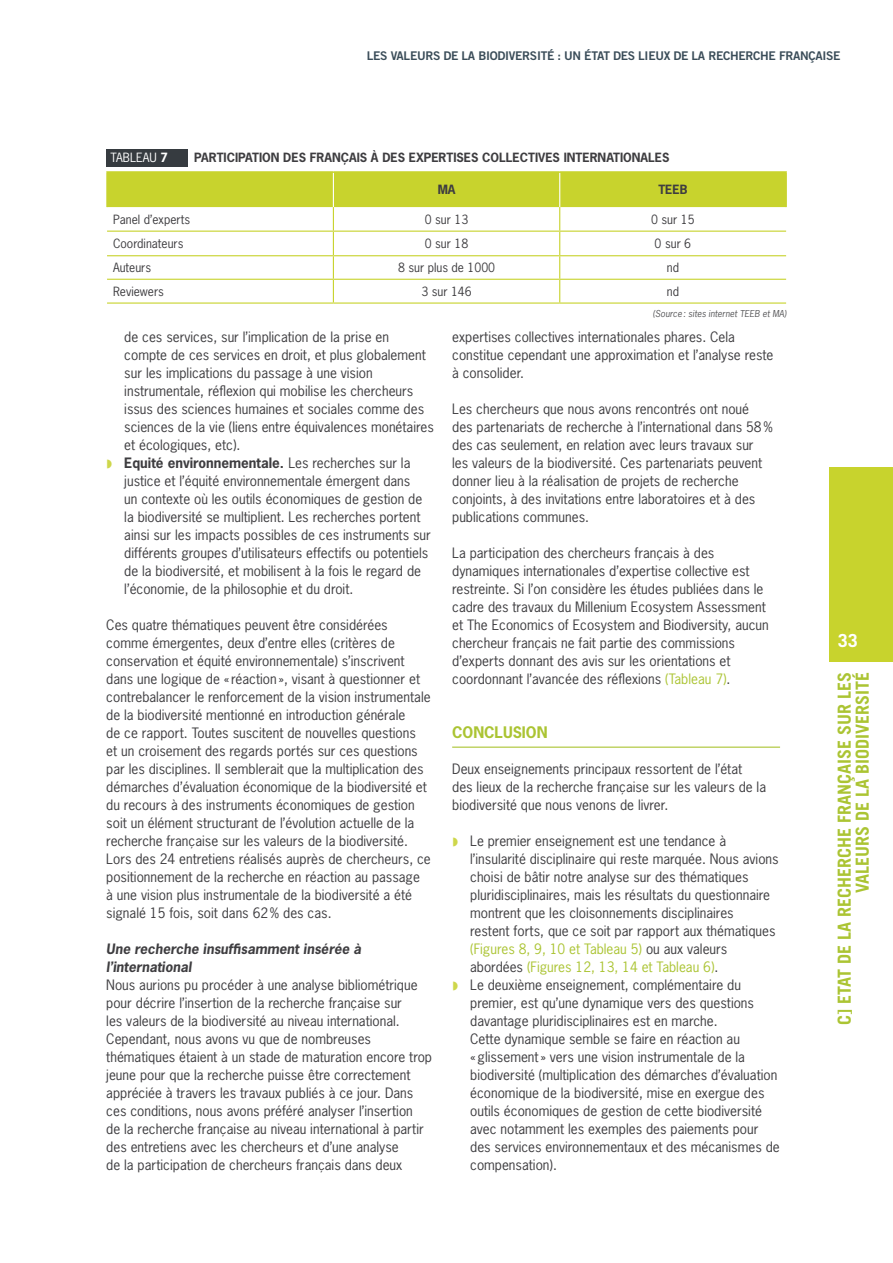
<style>
.page{position:relative;width:893px;height:1263px;background:#fff}
.page>*{position:absolute;margin:0;border:0;box-sizing:border-box;transform-origin:0 0}
.t1{font:700 18px/18px "Trade Gothic LT Std";color:#abc433;text-align:right}
.t2{font:700 18px "Trade Gothic LT Std";color:#fff}
.t3{font:700 15px "News Gothic Std";color:#abc433}
.t4{font:13.5px/18px "News Gothic Std";color:#3e3d40}
.t5{font:italic 700 13.5px/18px "News Gothic Std";color:#3e3d40}
.t6{font:12px "News Gothic Std";color:#3e3d40}
.t7{font:700 12px "News Gothic Std";color:#3e3d40}
.t8{font:12px "Trade Gothic LT Std Bd 2";letter-spacing:-.025em;color:#3b4d59}
.t9{font:12px "News Gothic Std";color:#fff}
.t10{font:italic 9px "News Gothic Std";color:#58585a}
.s1{font-weight:700}
.s2{color:#abc433}
</style>
<div class="page">
<div style="left:829px;top:468px;width:64px;height:194px;background:#c8d32d"></div>
<hr style="left:452px;top:747px;width:328px;height:1px;background:#abc433">
<hr style="left:106px;top:173px;width:2px;height:34px;background:#c8d32d">
<hr style="left:106px;top:171px;width:227px;height:2px;background:#c8d32d">
<hr style="left:333px;top:171px;width:227px;height:2px;background:#c8d32d">
<hr style="left:560px;top:171px;width:227px;height:2px;background:#c8d32d">
<svg style="left:107px;top:172px;width:679px;height:130px"></svg>
<hr style="left:107px;top:231px;width:226px;height:1px;background:#c8d32d">
<hr style="left:333px;top:231px;width:227px;height:1px;background:#c8d32d">
<hr style="left:560px;top:231px;width:226px;height:1px;background:#c8d32d">
<hr style="left:107px;top:255px;width:226px;height:1px;background:#c8d32d">
<hr style="left:333px;top:255px;width:227px;height:1px;background:#c8d32d">
<hr style="left:560px;top:255px;width:226px;height:1px;background:#c8d32d">
<hr style="left:107px;top:279px;width:226px;height:1px;background:#c8d32d">
<hr style="left:333px;top:279px;width:227px;height:1px;background:#c8d32d">
<hr style="left:560px;top:279px;width:226px;height:1px;background:#c8d32d">
<hr style="left:107px;top:302px;width:226px;height:2px;background:#c8d32d">
<hr style="left:333px;top:302px;width:227px;height:2px;background:#c8d32d">
<hr style="left:560px;top:302px;width:226px;height:2px;background:#c8d32d">
<hr style="left:785px;top:173px;width:2px;height:34px;background:#c8d32d">
<div style="left:106px;top:149px;width:81px;height:18px;background:#363b40"></div>
<p class="t8" style="left:367px;top:48px;width:38px">LES VALEURS</p>
<p class="t8" style="left:443px;top:48px;width:43px">DELABIODIVERSIT</p>
<p class="t8" style="left:547px;top:48px;width:52px">É : UN ÉTAT</p>
<p class="t8" style="left:613px;top:48px;width:8px">DES</p>
<p class="t8" style="left:638px;top:48px;width:7px">LIEU</p>
<p class="t8" style="left:664px;top:48px;width:53px">X DELARECHERCHE</p>
<p class="t8" style="left:779px;top:48px;width:8px">FRAN</p>
<p class="t8" style="left:808px;top:48px;width:34px">ÇAIS E</p>
<p class="t9" style="left:111px;top:150px;width:8px">Tablea</p>
<p class="t9" style="left:150px;top:150px;width:20px">u <span class="s1">7</span></p>
<p class="t7" style="left:194px;top:150px;width:477px">PARTICIPATION DES FRANÇAIS À DES EXPERTISES COLLECTIVES INTERNATIONALES</p>
<p class="t7" style="left:438px;top:182px;width:19px">MA</p>
<p class="t7" style="left:658px;top:182px;width:31px">TEE B</p>
<p class="t6" style="left:113px;top:211px;width:79px">Panel d’experts</p>
<p class="t6" style="left:425px;top:211px;width:45px">0 sur 13</p>
<p class="t6" style="left:651px;top:211px;width:45px">0 sur 15</p>
<p class="t6" style="left:113px;top:236px;width:72px">Coordinateurs</p>
<p class="t6" style="left:425px;top:236px;width:45px">0 sur 18</p>
<p class="t6" style="left:655px;top:236px;width:38px">0 sur 6</p>
<p class="t6" style="left:113px;top:260px;width:40px">Auteurs</p>
<p class="t6" style="left:398px;top:260px;width:99px">8 sur plus de 1000</p>
<p class="t6" style="left:667px;top:260px;width:14px">nd</p>
<p class="t6" style="left:113px;top:284px;width:52px">Reviewers</p>
<p class="t6" style="left:421px;top:284px;width:52px">3 sur 146</p>
<p class="t6" style="left:667px;top:284px;width:14px">nd</p>
<p class="t4" style="left:124px;top:328px;width:311px">de ces services, sur l’implication de la prise en compte de ces services en droit, et plus globalement sur les implications du passage à une vision instrumentale, réflexion qui mobilise les chercheurs issus des sciences humaines et sociales comme des sciences de la vie (liens entre équivalences monétaires et écologiques, etc).<br><span class="s1">EQUITÉ ENVIRONNEMENTALE.</span> Les recherches sur la justice et l’équité environnementale émergent dans<br>un contexte où les outils économiques de gestion de la biodiversité se multiplient. Les recherches portent ainsi sur les impacts possibles de ces instruments sur différents groupes d’utilisateurs effectifs ou potentiels de la biodiversité, et mobilisent à la fois le regard de l’économie, de la philosophie et du droit.</p>
<p class="t4" style="left:106px;top:616px;width:326px">Ces quatre thématiques peuvent être considérées comme émergentes, deux d’entre elles (critères de conservation et équité environnementale) s’inscrivent dans une logique de « réaction », visant à questionner et contrebalancer le renforcement de la vision instrumentale de la biodiversité mentionné en introduction générale<br>de ce rapport. Toutes suscitent de nouvelles questions<br>et un croisement des regards portés sur ces questions par les disciplines. Il semblerait que la multiplication des démarches d’évaluation économique de la biodiversité et du recours à des instruments économiques de gestion soit un élément structurant de l’évolution actuelle de la recherche française sur les valeurs de la biodiversité.<br>Lors des 24 entretiens réalisés auprès de chercheurs, ce positionnement de la recherche en réaction au passage<br>à une vision plus instrumentale de la biodiversité a été signalé 15 fois, soit dans 62% des cas.</p>
<p class="t5" style="left:106px;top:940px;width:257px">Une recherche insuffisamment insérée à l’international</p>
<p class="t4" style="left:106px;top:976px;width:327px">Nous aurions pu procéder à une analyse bibliométrique pour décrire l’insertion de la recherche française sur<br>les valeurs de la biodiversité au niveau international.<br>Cependant, nous avons vu que de nombreuses thématiques étaient à un stade de maturation encore trop jeune pour que la recherche puisse être correctement appréciée à travers les travaux publiés à ce jour. Dans ces conditions, nous avons préféré analyser l’insertion<br>de la recherche française au niveau international à partir des entretiens avec les chercheurs et d’une analyse<br>de la participation de chercheurs français dans deux</p>
<p class="t10" style="left:653px;top:308px;width:135px">(Source: sites internet TEEB et MA)</p>
<p class="t4" style="left:452px;top:328px;width:323px">expertises collectives internationales phares. Cela constitue cependant une approximation et l’analyse reste à consolider.</p>
<p class="t4" style="left:452px;top:400px;width:322px">Les chercheurs que nous avons rencontrés ont noué des partenariats de recherche à l’international dans 58% des cas seulement, en relation avec leurs travaux sur les valeurs de la biodiversité. Ces partenariats peuvent donner lieu à la réalisation de projets de recherche conjoints, à des invitations entre laboratoires et à des publications communes.</p>
<p class="t4" style="left:452px;top:544px;width:318px">La participation des chercheurs français à des dynamiques internationales d’expertise collective est restreinte. Si l’on considère les études publiées dans le cadre des travaux du Millenium Ecosystem Assessment et The Economics of Ecosystem and Biodiversity, aucun chercheur français ne fait partie des commissions d’experts donnant des avis sur les orientations et coordonnant l’avancée des réflexions <span class="s2">(Tableau 7)</span>.</p>
<p class="t3" style="left:452px;top:722px;width:97px">CONCLUSION</p>
<p class="t4" style="left:452px;top:760px;width:315px">Deux enseignements principaux ressortent de l’état des lieux de la recherche française sur les valeurs de la biodiversité que nous venons de livrer.</p>
<p class="t4" style="left:470px;top:832px;width:311px">Le premier enseignement est une tendance à l’insularité disciplinaire qui reste marquée. Nous avions choisi de bâtir notre analyse sur des thématiques pluridisciplinaires, mais les résultats du questionnaire montrent que les cloisonnements disciplinaires<br>restent forts, que ce soit par rapport aux thématiques <span class="s2">(Figures 8, 9, 10 et Tableau 5)</span> ou aux valeurs abordées <span class="s2">(Figures 12, 13, 14 et Tableau 6)</span>.<br>Le deuxième enseignement, complémentaire du premier, est qu’une dynamique vers des questions davantage pluridisciplinaires est en marche.<br>Cette dynamique semble se faire en réaction au «glissement » vers une vision instrumentale de la biodiversité (multiplication des démarches d’évaluation économique de la biodiversité, mise en exergue des outils économiques de gestion de cette biodiversité avec notamment les exemples des paiements pour des services environnementaux et des mécanismes de compensation).</p>
<h1 class="t2" style="left:838px;top:629px;width:22px">33</h1>
<h1 class="t1" style="left:835px;top:1025px;width:355px;rotate:-90deg">C] Etat de la recherche française sur les valeurs de la biodiversité</h1>
</div>
